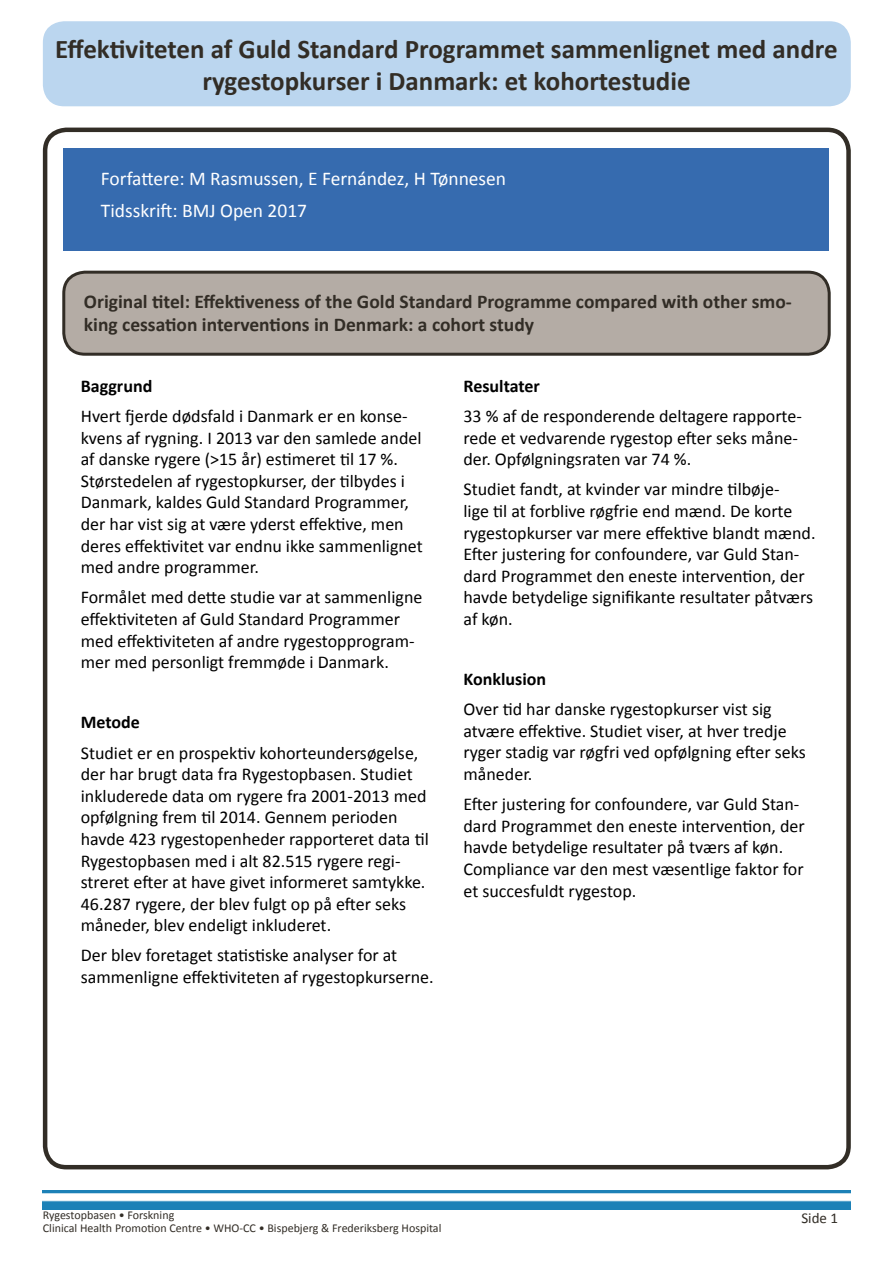
<style>
.page{position:relative;width:893px;height:1263px;background:#fff}
.page>*{position:absolute;margin:0;border:0;box-sizing:border-box;transform-origin:0 0}
.t1{font:700 27px/32.4px "Calibri";color:#322d26;text-align:center}
.t2{font:700 19.5px/23.4px "Calibri";color:#322d26}
.t3{font:19.5px/32px "Calibri";color:#fff}
.t4{font:18px/21.6px "Calibri";color:#000}
.t5{font:700 18px "Calibri";color:#000}
.t6{font:15px "Calibri";color:#322d26}
.t7{font:12px "Calibri";color:#322d26}
</style>
<div class="page">
<img style="left:43px;top:1191px;width:808px;height:18px">
<div style="left:43px;top:21px;width:808px;height:85px;background:#bbd6ef;border-radius:21px"></div>
<div style="left:43px;top:128px;width:808px;height:1041px;border:4px solid #322d26;border-radius:21px"></div>
<div style="left:64px;top:149px;width:765px;height:102px;background:#366baf"></div>
<div style="left:64px;top:272px;width:765px;height:82px;background:#b4aca5;border-radius:21px"></div>
<div style="left:62px;top:271px;width:769px;height:85px;border:3px solid #322d26;border-radius:21px"></div>
<h1 class="t1" style="left:55px;top:33px;width:784px">Effektiviteten af Guld Standard Programmet sammenlignet med andre rygestopkurser i Danmark: et kohortestudie</h1>
<p class="t3" style="left:101px;top:162px;width:407px">Forfattere: M Rasmussen, E Fernández, H Tønnesen<br>Tidsskrift: BMJ Open 2017</p>
<p class="t2" style="left:84px;top:290px;width:709px">Original titel: Effektiveness of the Gold Standard Programme compared with other smo&shy;king cessation interventions in Denmark: a cohort study</p>
<p class="t5" style="left:81px;top:374px;width:73px">Baggrund</p>
<p class="t4" style="left:81px;top:405px;width:344px">Hvert fjerde dødsfald i Danmark er en konse&shy;kvens af rygning. I 2013 var den samlede andel af danske rygere (&gt;15 år) estimeret til 17 %.<br>Størstedelen af rygestopkurser, der tilbydes i Danmark, kaldes Guld Standard Programmer, der har vist sig at være yderst effektive, men deres effektivitet var endnu ikke sammenlignet med andre programmer.</p>
<p class="t4" style="left:81px;top:587px;width:343px">Formålet med dette studie var at sammenligne effektiviteten af Guld Standard Programmer med effektiviteten af andre rygestopprogram&shy;mer med personligt fremmøde i Danmark.</p>
<p class="t5" style="left:81px;top:711px;width:61px">Metode</p>
<p class="t4" style="left:81px;top:742px;width:349px">Studiet er en prospektiv kohorteundersøgelse, der har brugt data fra Rygestopbasen. Studiet inkluderede data om rygere fra 2001-2013 med opfølgning frem til 2014. Gennem perioden havde 423 rygestopenheder rapporteret data til Rygestopbasen med i alt 82.515 rygere regi&shy;streret efter at have givet informeret samtykke.<br>46.287 rygere, der blev fulgt op på efter seks måneder, blev endeligt inkluderet.</p>
<p class="t4" style="left:81px;top:945px;width:354px">Der blev foretaget statistiske analyser for at sammenligne effektiviteten af rygestopkurserne.</p>
<p class="t5" style="left:463px;top:374px;width:78px">Resultater</p>
<p class="t4" style="left:463px;top:405px;width:340px">33 % af de responderende deltagere rapporte&shy;rede et vedvarende rygestop efter seks måne&shy;der. Opfølgningsraten var 74 %.</p>
<p class="t4" style="left:463px;top:479px;width:353px">Studiet fandt, at kvinder var mindre tilbøje-<br>lige til at forblive røgfrie end mænd. De korte rygestopkurser var mere effektive blandt mænd.<br>Efter justering for confoundere, var Guld Stan&shy;dard Programmet den eneste intervention, der havde betydelige signifikante resultater påtværs af køn.</p>
<p class="t5" style="left:463px;top:668px;width:84px">Konklusion</p>
<p class="t4" style="left:463px;top:698px;width:344px">Over tid har danske rygestopkurser vist sig atvære effektive. Studiet viser, at hver tredje ryger stadig var røgfri ved opfølgning efter seks måneder.</p>
<p class="t4" style="left:463px;top:793px;width:343px">Efter justering for confoundere, var Guld Stan&shy;dard Programmet den eneste intervention, der havde betydelige resultater på tværs af køn.<br>Compliance var den mest væsentlige faktor for et succesfuldt rygestop.</p>
<p class="t7" style="left:43px;top:1207px;width:133px">Rygestopbasen • Forskning</p>
<p class="t6" style="left:801px;top:1208px;width:38px">Side 1</p>
<p class="t7" style="left:43px;top:1221px;width:400px">Clinical Health Promotion Centre • WHO-CC • Bispebjerg &amp; Frederiksberg Hospital</p>
</div>
